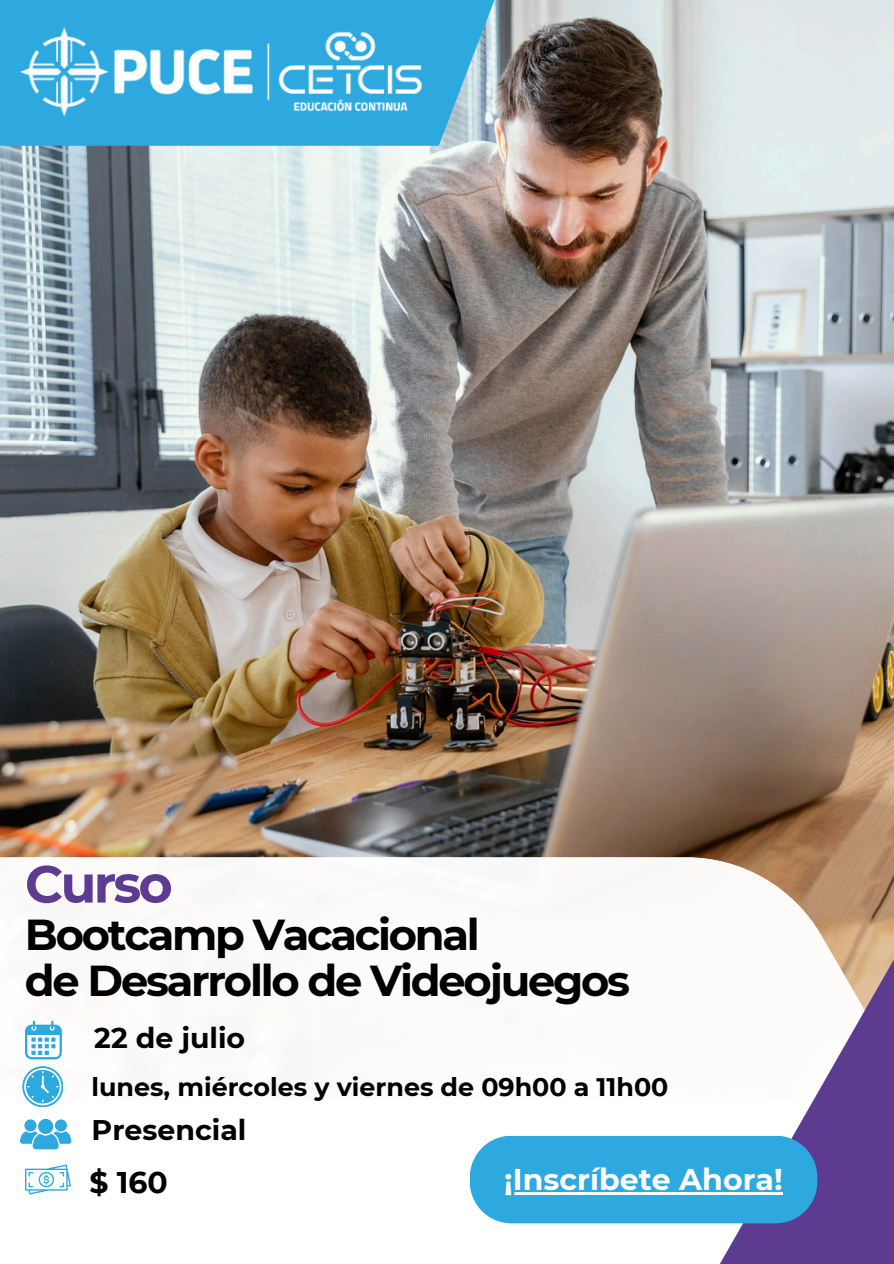
<style>
.page{position:relative;width:894px;height:1264px;background:#fff}
.page>*{position:absolute;margin:0;border:0;box-sizing:border-box;transform-origin:0 0}
.t1{font:700 52.2px "Montserrat";letter-spacing:-.05em;color:#5d3b90}
.t2{font:700 43.2px/46.2px "Montserrat";letter-spacing:-.05em;color:#000}
.t3{font:700 30px "Montserrat";color:#fff}
.t4{font:700 29.85px "Montserrat";color:#000}
.t5{font:700 28.35px "Montserrat";color:#000}
.t6{font:700 25.35px "Montserrat";color:#000}
</style>
<div class="page">
<img style="left:0;top:0;width:893px;height:857px">
<svg style="left:668px;top:959px;width:225px;height:304px"></svg>
<svg style="left:22px;top:1066px;width:41px;height:40px"></svg>
<svg style="left:0;top:0;width:569px;height:146px"></svg>
<img style="left:0;top:8px;width:451px;height:128px">
<svg style="left:25px;top:1020px;width:37px;height:39px"></svg>
<div style="left:38px;top:1118px;width:15px;height:15px;background:#2da9e0;border-radius:50%"></div>
<div style="left:24px;top:1119px;width:12px;height:12px;background:#2da9e0;border-radius:50%"></div>
<div style="left:55px;top:1119px;width:12px;height:12px;background:#2da9e0;border-radius:50%"></div>
<svg style="left:20px;top:1131px;width:51px;height:18px"></svg>
<svg style="left:470px;top:1135px;width:347px;height:88px"></svg>
<hr style="left:504px;top:1191px;width:278px;height:3px;background:#fff">
<svg style="left:25px;top:1164px;width:46px;height:30px"></svg>
<p class="t1" style="left:25px;top:852px;width:149px">Curso</p>
<p class="t2" style="left:25px;top:911px;width:606px">Bootcamp Vacacional<br>de Desarrollo de Videojuegos</p>
<p class="t5" style="left:94px;top:1020px;width:152px">22 de julio</p>
<p class="t6" style="left:92px;top:1071px;width:578px">lunes, miércoles y viernes de 09h00 a 11h00</p>
<h2 class="t5" style="left:92px;top:1112px;width:156px">Presencial</h2>
<p class="t4" style="left:89px;top:1164px;width:80px">$ 160</p>
<p class="t3" style="left:504px;top:1160px;width:280px">¡Inscríbete Ahora!</p>
</div>
